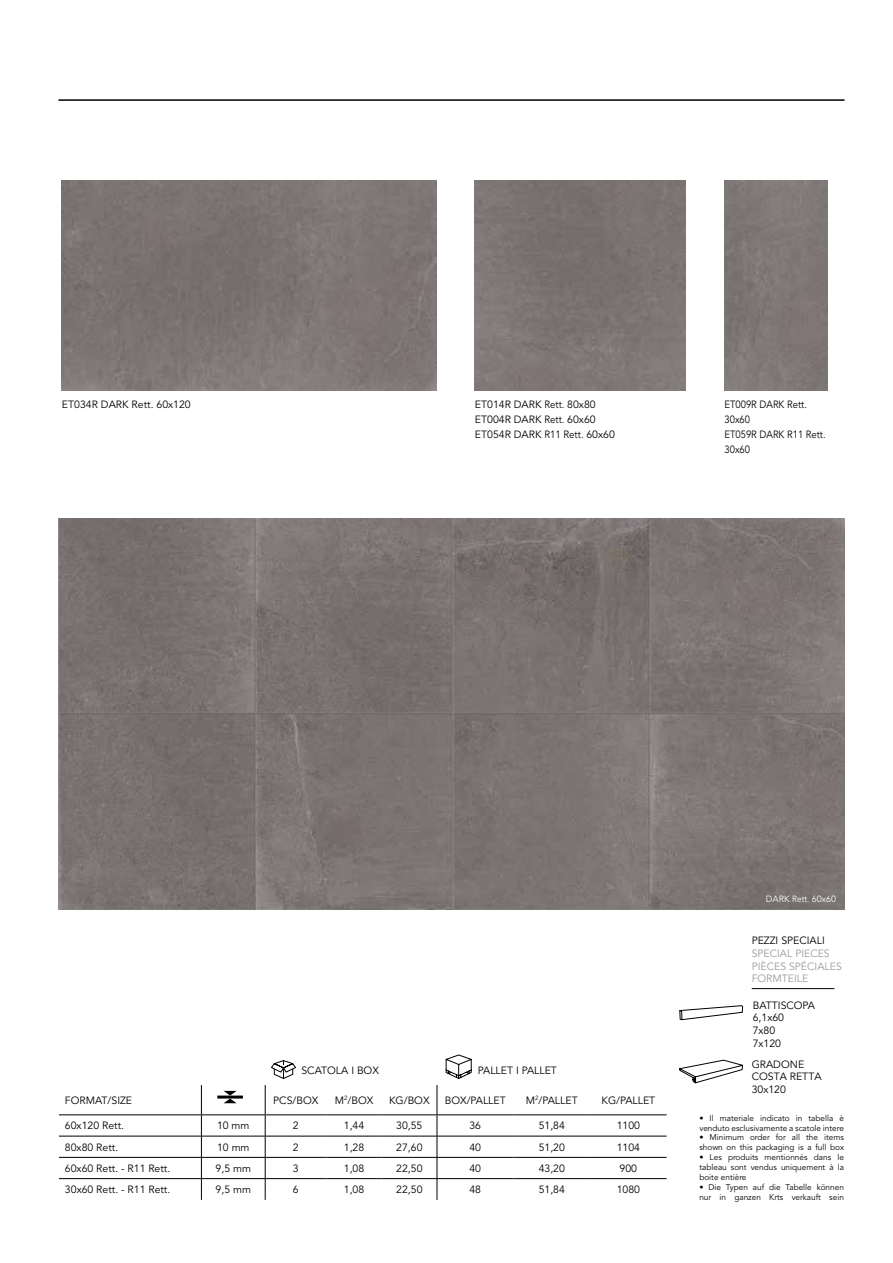
<style>
.page{position:relative;width:893px;height:1263px;background:#fff}
.page>*{position:absolute;margin:0;border:0;box-sizing:border-box;transform-origin:0 0}
.t1{font:10.5px/12.6px "Avenir LT Std";color:#000}
.t2{font:10.5px/15px "Avenir LT Std";color:#000;scale:.9 1}
.t3{font:10.5px/12.6px "Avenir LT Std";color:#9d9c9c}
.t4{font:9px "Avenir LT Std";color:#fff}
.t5{font:8.25px/9.9px "Avenir LT Std";color:#000}
</style>
<div class="page">
<hr style="left:59px;top:1114px;width:142px;height:1px;background:#000">
<hr style="left:201px;top:1114px;width:64px;height:1px;background:#000">
<hr style="left:265px;top:1114px;width:61px;height:1px;background:#000">
<hr style="left:326px;top:1114px;width:56px;height:1px;background:#000">
<hr style="left:382px;top:1114px;width:55px;height:1px;background:#000">
<hr style="left:437px;top:1114px;width:76px;height:1px;background:#000">
<hr style="left:513px;top:1114px;width:77px;height:1px;background:#000">
<hr style="left:590px;top:1114px;width:77px;height:1px;background:#000">
<svg style="left:201px;top:1085px;width:1px;height:115px"></svg>
<svg style="left:265px;top:1085px;width:1px;height:115px"></svg>
<svg style="left:437px;top:1085px;width:1px;height:115px"></svg>
<hr style="left:59px;top:1136px;width:142px;height:1px;background:#000">
<hr style="left:201px;top:1136px;width:64px;height:1px;background:#000">
<hr style="left:265px;top:1136px;width:61px;height:1px;background:#000">
<hr style="left:326px;top:1136px;width:56px;height:1px;background:#000">
<hr style="left:382px;top:1136px;width:55px;height:1px;background:#000">
<hr style="left:437px;top:1136px;width:76px;height:1px;background:#000">
<hr style="left:513px;top:1136px;width:77px;height:1px;background:#000">
<hr style="left:590px;top:1136px;width:77px;height:1px;background:#000">
<hr style="left:59px;top:1157px;width:142px;height:1px;background:#000">
<hr style="left:201px;top:1157px;width:64px;height:1px;background:#000">
<hr style="left:265px;top:1157px;width:61px;height:1px;background:#000">
<hr style="left:326px;top:1157px;width:56px;height:1px;background:#000">
<hr style="left:382px;top:1157px;width:55px;height:1px;background:#000">
<hr style="left:437px;top:1157px;width:76px;height:1px;background:#000">
<hr style="left:513px;top:1157px;width:77px;height:1px;background:#000">
<hr style="left:590px;top:1157px;width:77px;height:1px;background:#000">
<hr style="left:59px;top:1178px;width:142px;height:1px;background:#000">
<hr style="left:201px;top:1178px;width:64px;height:1px;background:#000">
<hr style="left:265px;top:1178px;width:61px;height:1px;background:#000">
<hr style="left:326px;top:1178px;width:56px;height:1px;background:#000">
<hr style="left:382px;top:1178px;width:55px;height:1px;background:#000">
<hr style="left:437px;top:1178px;width:76px;height:1px;background:#000">
<hr style="left:513px;top:1178px;width:77px;height:1px;background:#000">
<hr style="left:590px;top:1178px;width:77px;height:1px;background:#000">
<svg style="left:271px;top:1060px;width:25px;height:19px"></svg>
<svg style="left:446px;top:1054px;width:26px;height:25px"></svg>
<hr style="left:217px;top:1095px;width:26px;height:3px;background:#000">
<svg style="left:224px;top:1091px;width:13px;height:12px"></svg>
<svg style="left:679px;top:1060px;width:64px;height:23px"></svg>
<svg style="left:679px;top:1005px;width:64px;height:15px"></svg>
<hr style="left:752px;top:988px;width:82px;height:1px;background:#000">
<img style="left:62px;top:180px;width:374px;height:210px">
<img style="left:475px;top:180px;width:210px;height:210px">
<div style="left:724px;top:180px;width:103px;height:210px;background:#7e7875"></div>
<hr style="left:58px;top:99px;width:786px;height:2px;background:#000">
<img style="left:58px;top:518px;width:787px;height:391px">
<p class="t1" style="left:62px;top:398px;width:130px">ET034R DARK Rett. 60x120</p>
<p class="t1" style="left:475px;top:397px;width:141px;line-height:15px">ET014R DARK Rett. 80x80<br>ET004R DARK Rett. 60x60<br>ET054R DARK R11 Rett. 60x60</p>
<p class="t2" style="left:724px;top:397px;width:114px">ET009R DARK Rett.<br>30x60<br>ET059R DARK R11 Rett.<br>30x60</p>
<p class="t1" style="left:301px;top:1064px;width:79px">SCATOLA I BOX</p>
<p class="t1" style="left:478px;top:1064px;width:81px">PALLET I PALLET</p>
<p class="t1" style="left:65px;top:1094px;width:69px">FORMAT/SIZE</p>
<p class="t1" style="left:273px;top:1094px;width:47px">PCS/BOX</p>
<p class="t1" style="left:335px;top:1094px;width:40px">M<sup>2</sup>/BOX</p>
<p class="t1" style="left:389px;top:1094px;width:42px">KG/BOX</p>
<p class="t1" style="left:445px;top:1094px;width:63px">BOX/PALLET</p>
<p class="t1" style="left:526px;top:1094px;width:53px">M<sup>2</sup>/PALLET</p>
<p class="t1" style="left:601px;top:1094px;width:55px">KG/PALLET</p>
<p class="t1" style="left:65px;top:1120px;width:61px">60x120 Rett.</p>
<p class="t1" style="left:217px;top:1120px;width:34px">10 mm</p>
<p class="t1" style="left:293px;top:1120px;width:7px">2</p>
<p class="t1" style="left:344px;top:1120px;width:22px">1,44</p>
<p class="t1" style="left:396px;top:1120px;width:28px">30,55</p>
<p class="t1" style="left:469px;top:1120px;width:13px">36</p>
<p class="t1" style="left:539px;top:1120px;width:28px">51,84</p>
<p class="t1" style="left:617px;top:1120px;width:25px">1100</p>
<p class="t1" style="left:65px;top:1141px;width:55px">80x80 Rett.</p>
<p class="t1" style="left:217px;top:1141px;width:34px">10 mm</p>
<p class="t1" style="left:293px;top:1141px;width:7px">2</p>
<p class="t1" style="left:344px;top:1141px;width:22px">1,28</p>
<p class="t1" style="left:396px;top:1141px;width:28px">27,60</p>
<p class="t1" style="left:469px;top:1141px;width:13px">40</p>
<p class="t1" style="left:539px;top:1141px;width:28px">51,20</p>
<p class="t1" style="left:617px;top:1141px;width:25px">1104</p>
<p class="t1" style="left:65px;top:1162px;width:107px">60x60 Rett. - R11 Rett.</p>
<p class="t1" style="left:216px;top:1162px;width:37px">9,5 mm</p>
<p class="t1" style="left:293px;top:1162px;width:7px">3</p>
<p class="t1" style="left:344px;top:1162px;width:22px">1,08</p>
<p class="t1" style="left:396px;top:1162px;width:28px">22,50</p>
<p class="t1" style="left:469px;top:1162px;width:13px">40</p>
<p class="t1" style="left:539px;top:1162px;width:28px">43,20</p>
<p class="t1" style="left:620px;top:1162px;width:19px">900</p>
<p class="t1" style="left:65px;top:1183px;width:107px">30x60 Rett. - R11 Rett.</p>
<p class="t1" style="left:216px;top:1183px;width:37px">9,5 mm</p>
<p class="t1" style="left:293px;top:1183px;width:7px">6</p>
<p class="t1" style="left:344px;top:1183px;width:22px">1,08</p>
<p class="t1" style="left:396px;top:1183px;width:28px">22,50</p>
<p class="t1" style="left:469px;top:1183px;width:13px">48</p>
<p class="t1" style="left:539px;top:1183px;width:28px">51,84</p>
<p class="t1" style="left:617px;top:1183px;width:25px">1080</p>
<p class="t4" style="left:766px;top:894px;width:72px">DARK Rett. 60x60</p>
<p class="t1" style="left:752px;top:935px;width:75px">PEZZI SPECIALI</p>
<p class="t3" style="left:752px;top:947px;width:92px">SPECIAL PIECES<br>PIÈCES SPÉCIALES<br>FORMTEILE</p>
<p class="t1" style="left:753px;top:999px;width:64px">BATTISCOPA<br>6,1x60<br>7x80<br>7x120</p>
<p class="t1" style="left:752px;top:1058px;width:71px">GRADONE<br>COSTA RETTA<br>30x120</p>
<p class="t5" style="left:699px;top:1113px;width:146px">• Il materiale indicato in tabella è venduto esclusivamente a scatole intere</p>
<p class="t5" style="left:699px;top:1133px;width:146px">• Minimum order for all the items shown on this packaging is a full box</p>
<p class="t5" style="left:699px;top:1153px;width:146px;text-align:justify">• Les produits mentionnés dans le tableau sont vendus uniquement à la boite entière</p>
<p class="t5" style="left:699px;top:1182px;width:146px">• Die Typen auf die Tabelle können nur in ganzen Krts verkauft sein</p>
</div>
